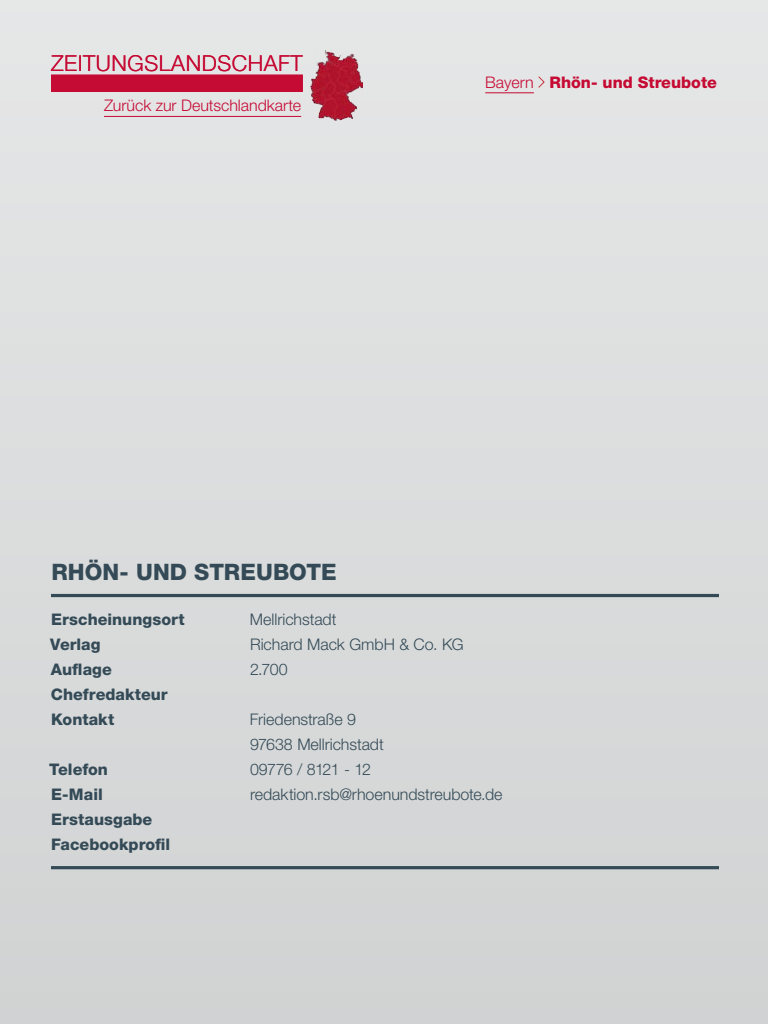
<style>
.page{position:relative;width:768px;height:1024px;background:#dbdcdd}
.page>*{position:absolute;margin:0;border:0;box-sizing:border-box;transform-origin:0 0}
.t1{font:800 22.7px "Helvetica Neue LT Std";color:#344b57}
.t2{font:300 22px "Helvetica Neue LT Std";letter-spacing:.025em;color:#c50a33}
.t3{font:300 16px/25px "Helvetica Neue LT Std";letter-spacing:-.005em;color:#344b57}
.t4{font:800 16px/25px "Helvetica Neue LT Std";color:#344b57}
.t5{font:300 16px "Helvetica Neue LT Std";color:#c50a33}
.t6{font:800 16px "Helvetica Neue LT Std";color:#c50a33}
.t7{font:300 16px "Helvetica Neue LT Std";letter-spacing:-.05em;color:#344b57}
.s1{font-weight:300}
</style>
<div class="page">
<div style="left:51px;top:75px;width:252px;height:17px;background:#c50a33"></div>
<hr style="left:485px;top:92px;width:49px;height:1px;background:#c50a33">
<svg style="left:538px;top:76px;width:7px;height:12px"></svg>
<hr style="left:104px;top:116px;width:197px;height:1px;background:#c50a33">
<img style="left:310px;top:50px;width:53px;height:71px">
<hr style="left:51px;top:594px;width:668px;height:3px;background:#344b57">
<hr style="left:51px;top:866px;width:668px;height:3px;background:#344b57">
<h2 class="t2" style="left:51px;top:49px;width:253px">Zeitungslandschaft</h2>
<p class="t5" style="left:104px;top:96px;width:199px">Zurück zur Deutschlandkarte</p>
<p class="t6" style="left:485px;top:73px;width:233px"><span class="s1">Bayern</span> Rhön- und Streubote</p>
<h1 class="t1" style="left:51px;top:559px;width:287px">Rhön- und Streubote</h1>
<p class="t4" style="left:51px;top:607px;width:135px">Erscheinungsort</p>
<p class="t3" style="left:250px;top:606px;width:88px">Mellrichstadt</p>
<p class="t4" style="left:50px;top:632px;width:52px">Verlag</p>
<p class="t3" style="left:250px;top:631px;width:214px">Richard Mack GmbH &amp; Co. KG</p>
<p class="t4" style="left:51px;top:657px;width:62px">Auflage</p>
<p class="t3" style="left:250px;top:656px;width:39px">2.700</p>
<p class="t4" style="left:51px;top:682px;width:118px">Chefredakteur<br>Kontakt</p>
<p class="t3" style="left:250px;top:706px;width:135px">Friedenstraße 9<br>97638 Mellrichstadt</p>
<p class="t4" style="left:49px;top:757px;width:60px">Telefon</p>
<p class="t7" style="left:250px;top:759px;width:122px">09776 / 8121 - 12</p>
<p class="t4" style="left:51px;top:782px;width:53px">E-Mail</p>
<p class="t3" style="left:250px;top:781px;width:254px">redaktion.rsb@rhoenundstreubote.de</p>
<p class="t4" style="left:51px;top:807px;width:121px">Erstausgabe<br>Facebookprofil</p>
</div>
